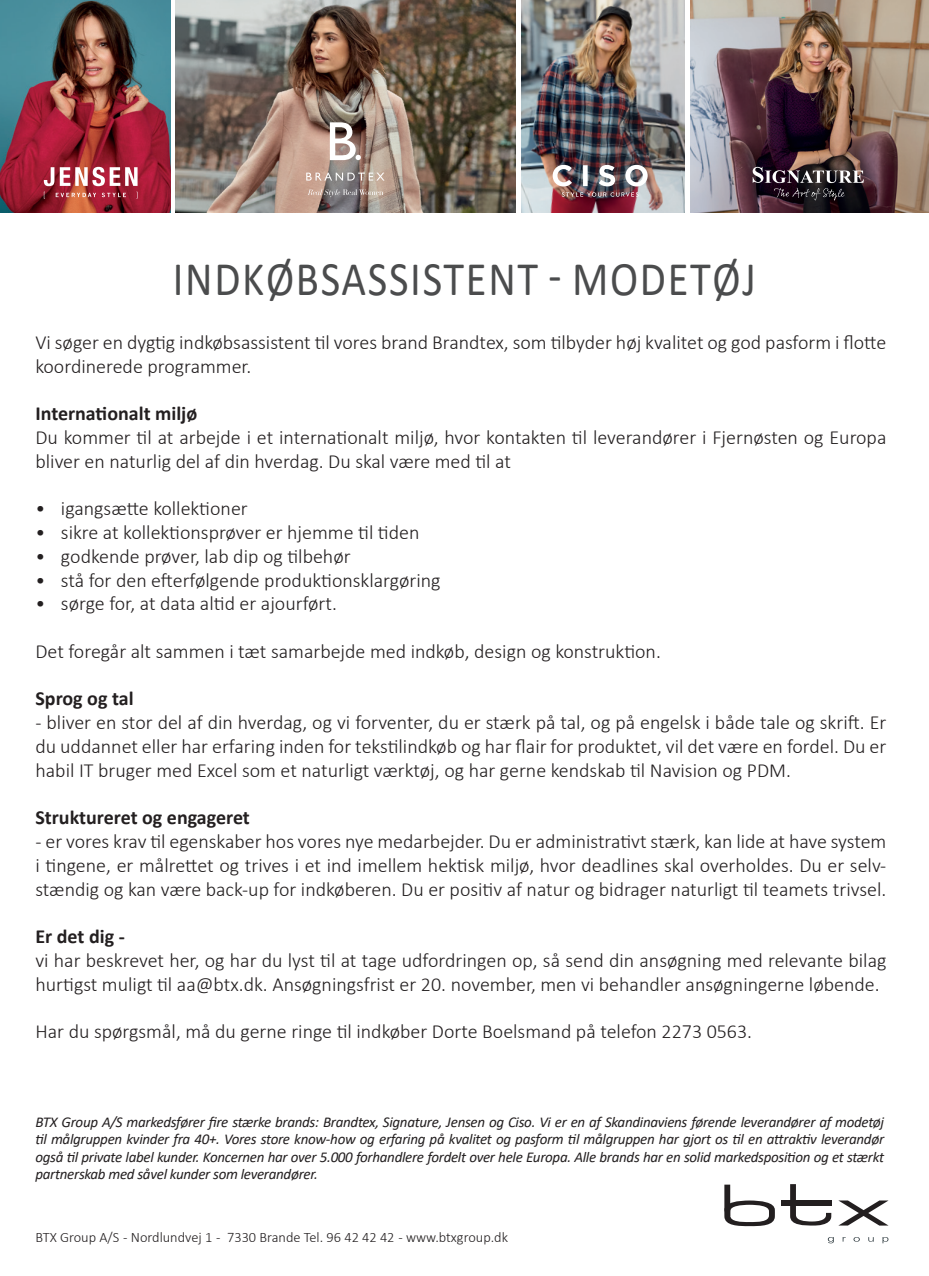
<style>
.page{position:relative;width:929px;height:1276px;background:#fff}
.page>*{position:absolute;margin:0;border:0;box-sizing:border-box;transform-origin:0 0}
.t1{font:48.5px "Calibri";letter-spacing:.04em;color:#4b4c4d;scale:.88 1}
.t2{font:300 20px/23.8px "Calibri";color:#231f20}
.t3{font:700 20px "Calibri";color:#231f20}
.t4{font:italic 15px/17.5px "Calibri";letter-spacing:-.02em;color:#231f20;text-align:justify}
.t5{font:300 14.25px "Calibri";color:#231f20}
</style>
<div class="page">
<img style="left:521px;top:0;width:163px;height:213px">
<img style="left:690px;top:1px;width:238px;height:212px">
<img style="left:0;top:1px;width:170px;height:212px">
<img style="left:175px;top:1px;width:340px;height:212px">
<svg style="left:724px;top:1184px;width:50px;height:42px"></svg>
<svg style="left:838px;top:1200px;width:50px;height:25px"></svg>
<svg style="left:790px;top:1184px;width:41px;height:41px"></svg>
<div style="left:780px;top:1200px;width:51px;height:5px;background:#231f20"></div>
<svg style="left:827px;top:1237px;width:6px;height:6px"></svg>
<svg style="left:853px;top:1237px;width:6px;height:4px"></svg>
<svg style="left:868px;top:1237px;width:5px;height:4px"></svg>
<svg style="left:882px;top:1237px;width:6px;height:6px"></svg>
<svg style="left:44px;top:167px;width:93px;height:19px"></svg>
<svg style="left:44px;top:192px;width:93px;height:7px"></svg>
<svg style="left:561px;top:192px;width:77px;height:5px"></svg>
<svg style="left:552px;top:165px;width:95px;height:21px"></svg>
<svg style="left:752px;top:167px;width:111px;height:34px;background:#433940"></svg>
<svg style="left:307px;top:189px;width:76px;height:8px"></svg>
<svg style="left:306px;top:173px;width:78px;height:8px"></svg>
<svg style="left:330px;top:122px;width:31px;height:38px"></svg>
<p class="t1" style="left:173px;top:245px;width:664px">INDKØBSASSISTENT - MODETØJ</p>
<p class="t2" style="left:35px;top:330px;width:852px">Vi søger en dygtig indkøbsassistent til vores brand Brandtex, som tilbyder høj kvalitet og god pasform i flotte koordinerede programmer.</p>
<p class="t3" style="left:35px;top:399px;width:163px">Internationalt miljø</p>
<p class="t2" style="left:35px;top:425px;width:852px">Du kommer til at arbejde i et internationalt miljø, hvor kontakten til leverandører i Fjernøsten og Europa bliver en naturlig del af din hverdag. Du skal være med til at</p>
<p class="t2" style="left:35px;top:497px;width:214px">• igangsætte kollektioner</p>
<p class="t2" style="left:35px;top:520px;width:385px">• sikre at kollektionsprøver er hjemme til tiden</p>
<p class="t2" style="left:35px;top:544px;width:317px">• godkende prøver, lab dip og tilbehør</p>
<p class="t2" style="left:35px;top:568px;width:406px">• stå for den efterfølgende produktionsklargøring</p>
<p class="t2" style="left:35px;top:592px;width:303px">• sørge for, at data altid er ajourført.</p>
<p class="t2" style="left:35px;top:639px;width:627px">Det foregår alt sammen i tæt samarbejde med indkøb, design og konstruktion.</p>
<p class="t3" style="left:35px;top:684px;width:100px">Sprog og tal</p>
<p class="t2" style="left:35px;top:710px;width:852px;text-align:justify">- bliver en stor del af din hverdag, og vi forventer, du er stærk på tal, og på engelsk i både tale og skrift. Er du uddannet eller har erfaring inden for tekstilindkøb og har flair for produktet, vil det være en fordel. Du er habil IT bruger med Excel som et naturligt værktøj, og har gerne kendskab til Navision og PDM.</p>
<p class="t3" style="left:35px;top:803px;width:216px">Struktureret og engageret</p>
<p class="t2" style="left:35px;top:829px;width:852px;text-align:justify">- er vores krav til egenskaber hos vores nye medarbejder. Du er administrativt stærk, kan lide at have system i tingene, er målrettet og trives i et ind imellem hektisk miljø, hvor deadlines skal overholdes. Du er selv&shy;stændig og kan være back-up for indkøberen. Du er positiv af natur og bidrager naturligt til teamets trivsel.</p>
<p class="t3" style="left:35px;top:922px;width:91px">Er det dig -</p>
<p class="t2" style="left:35px;top:948px;width:852px">vi har beskrevet her, og har du lyst til at tage udfordringen op, så send din ansøgning med relevante bilag hurtigst muligt til aa@btx.dk. Ansøgningsfrist er 20. november, men vi behandler ansøgningerne løbende.</p>
<p class="t2" style="left:35px;top:1019px;width:718px">Har du spørgsmål, må du gerne ringe til indkøber Dorte Boelsmand på telefon 2273 0563.</p>
<p class="t4" style="left:35px;top:1112px;width:850px">BTX Group A/S markedsfører fire stærke brands: Brandtex, Signature, Jensen og Ciso. Vi er en af Skandinaviens førende leverandører af modetøj til målgruppen kvinder fra 40+. Vores store know-how og erfaring på kvalitet og pasform til målgruppen har gjort os til en attraktiv leverandør også til private label kunder. Koncernen har over 5.000 forhandlere fordelt over hele Europa. Alle brands har en solid markedsposition og et stærkt partnerskab med såvel kunder som leverandører.</p>
<p class="t5" style="left:35px;top:1228px;width:474px">BTX Group A/S - Nordlundvej 1 - 7330 Brande Tel. 96 42 42 42 - www.btxgroup.dk</p>
</div>
